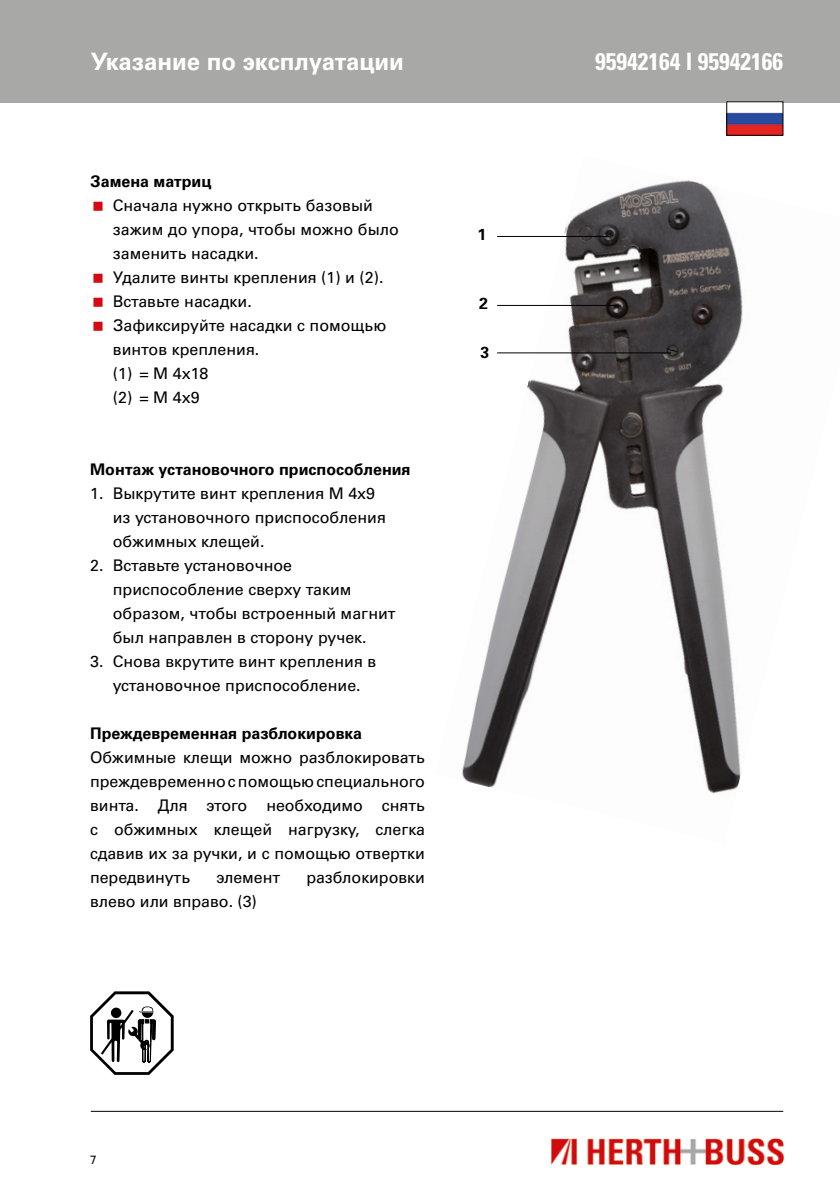
<style>
.page{position:relative;width:840px;height:1191px;background:#fff}
.page>*{position:absolute;margin:0;border:0;box-sizing:border-box;transform-origin:0 0}
.t1{font:700 24px "Univers Cyr";color:#fff}
.t2{font:700 condensed 24px "Univers";color:#fff}
.t3{font:16px/24px "Univers Cyr";color:#000}
.t4{font:700 16px "Univers Cyr";color:#000}
.t5{font:700 16px "Univers";color:#000}
.t6{font:12px "Univers";color:#000}
</style>
<div class="page">
<div style="left:0;top:0;width:839px;height:102px;background:#a8a8a7"></div>
<img style="left:551px;top:1138px;width:233px;height:28px">
<hr style="left:91px;top:1111px;width:691px;height:1px;background:#000">
<img style="left:728px;top:112px;width:52px;height:21px">
<svg style="left:90px;top:991px;width:83px;height:83px"></svg>
<img style="left:462px;top:180px;width:281px;height:613px">
<hr style="left:497px;top:236px;width:111px;height:1px;background:#000">
<hr style="left:497px;top:305px;width:119px;height:1px;background:#000">
<hr style="left:497px;top:352px;width:173px;height:1px;background:#000">
<h1 class="t1" style="left:91px;top:48px;width:314px">Указание по эксплуатации</h1>
<h1 class="t2" style="left:595px;top:47px;width:189px">95942164 l 95942166</h1>
<p class="t4" style="left:90px;top:171px;width:123px">Замена матриц</p>
<p class="t3" style="left:113px;top:193px;width:287px">Сначала нужно открыть базовый зажим до упора, чтобы можно было заменить насадки.<br>Удалите винты крепления (1) и (2).<br>Вставьте насадки.<br>Зафиксируйте насадки с помощью винтов крепления.<br>(1) = M 4x18<br>(2) = M 4x9</p>
<p class="t4" style="left:90px;top:459px;width:322px">Монтаж установочного приспособления</p>
<p class="t3" style="left:113px;top:481px;width:274px;text-indent:-23px">1. Выкрутите винт крепления M 4x9 из установочного приспособления обжимных клещей.</p>
<p class="t3" style="left:113px;top:553px;width:284px;text-indent:-23px">2. Вставьте установочное приспособление сверху таким образом, чтобы встроенный магнит был направлен в сторону ручек.</p>
<p class="t3" style="left:90px;top:649px;width:287px;text-align:center">3. Снова вкрутите винт крепления в установочное приспособление.</p>
<p class="t4" style="left:90px;top:723px;width:273px">Преждевременная разблокировка</p>
<p class="t3" style="left:90px;top:745px;width:336px;text-align:justify">Обжимные клещи можно разблокировать преждевременноспомощьюспециального винта. Для этого необходимо снять с обжимных клещей нагрузку, слегка сдавив их за ручки, и с помощью отвертки передвинуть</p>
<p class="t3" style="left:216px;top:865px;width:65px">элемент</p>
<p class="t3" style="left:306px;top:865px;width:120px">разблокировки</p>
<p class="t3" style="left:90px;top:889px;width:168px">влево или вправо. (3)</p>
<p class="t5" style="left:477px;top:224px;width:10px">1</p>
<p class="t5" style="left:479px;top:293px;width:10px">2</p>
<p class="t5" style="left:480px;top:342px;width:10px">3</p>
<p class="t6" style="left:90px;top:1151px;width:8px">7</p>
</div>
